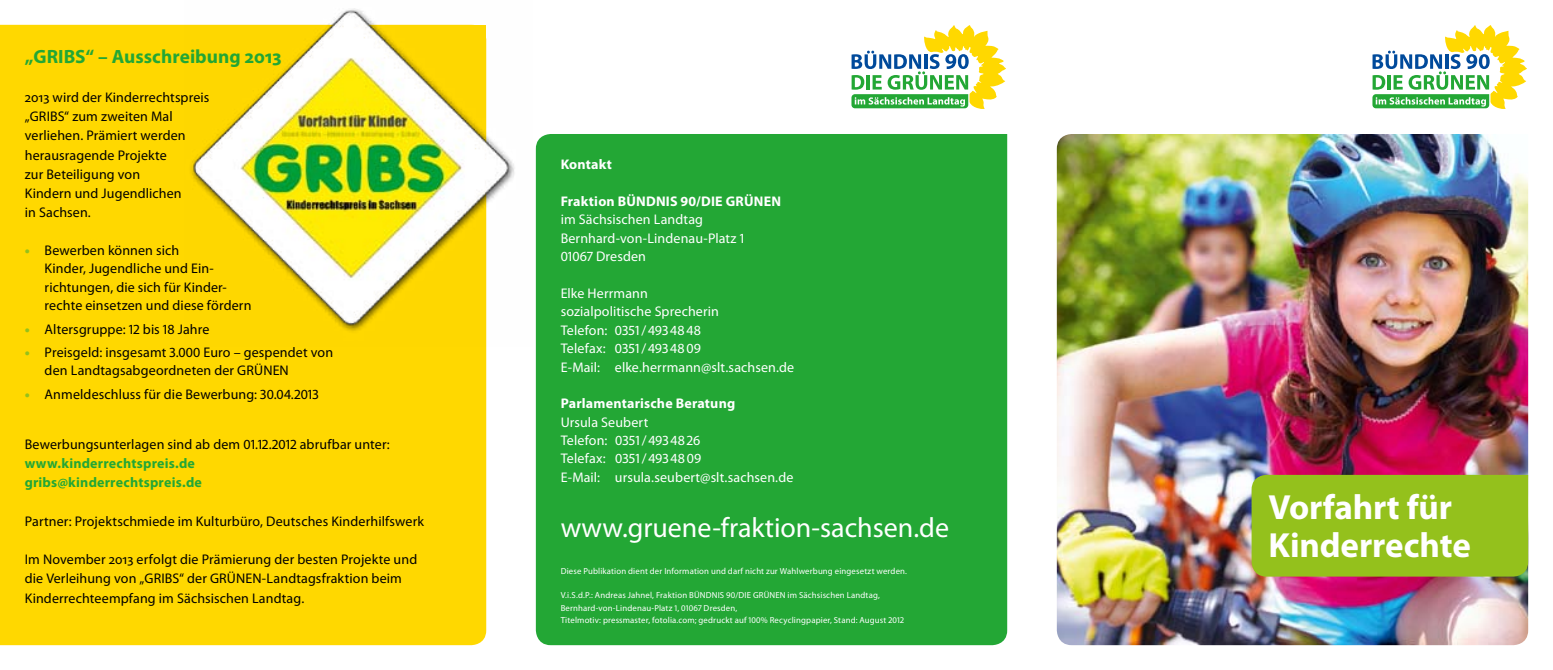
<style>
.page{position:relative;width:1553px;height:670px;background:#fff}
.page>*{position:absolute;margin:0;border:0;box-sizing:border-box;transform-origin:0 0}
.LTF_FB_Titel{font:700 35px "Myriad Pro";letter-spacing:-.005em;color:#fff}
.LTF_FB_Webadresse{font:28px "Myriad Pro";color:#fff}
.LTF_FB_Überschrift{font:700 19.25px "Myriad Pro";color:#23a735}
.LTF_FB_Text{font:14px/19.2px "Myriad Pro";letter-spacing:.01em;color:#000}
.LTF_FB_Kontakt{font:14px "Myriad Pro";letter-spacing:.01em;color:#fff}
.LTF_FB_Text_PunktLis{font:14px/18.4px "Myriad Pro";letter-spacing:.01em;color:#000}
.LTF_FB_Kontakt-2{font:700 14px "Myriad Pro";letter-spacing:.015em;color:#fff}
.LTF_FB_Text-2{font:700 14px "Myriad Pro";letter-spacing:.015em;color:#23a735}
.LTF_FB_ViSdP{font:8.75px "Myriad Pro";letter-spacing:.015em;color:#fff}
.s1{font-weight:900;color:#94c11c}
</style>
<div class="page">
<div style="left:536px;top:134px;width:471px;height:511px;background:#23a735"></div>
<img style="left:1057px;top:134px;width:471px;height:511px">
<svg style="left:1372px;top:25px;width:155px;height:84px"></svg>
<svg style="left:851px;top:25px;width:155px;height:84px"></svg>
<div style="left:0;top:25px;width:486px;height:620px;background:#ffd800"></div>
<div style="left:1251px;top:475px;width:277px;height:101px;background:#94c11c"></div>
<img style="left:185px;top:8px;width:330px;height:339px">
<h3 class="LTF_FB_Überschrift" style="left:25px;top:44px;width:258px">„GRIBS“ – Ausschreibung 2013</h3>
<p class="LTF_FB_Text" style="left:25px;top:87px;width:186px">2013 wird der Kinderrechtspreis „GRIBS“ zum zweiten Mal verliehen. Prämiert werden herausragende Projekte<br>zur Beteiligung von<br>Kindern und Jugendlichen<br>in Sachsen.</p>
<p class="LTF_FB_Text_PunktLis" style="left:45px;top:241px;width:208px;text-indent:-20px"><span class="s1">•</span> Bewerben können sich<br>Kinder, Jugendliche und Ein&shy;richtungen, die sich für Kinder&shy;rechte einsetzen und diese fördern</p>
<p class="LTF_FB_Text_PunktLis" style="left:25px;top:319px;width:186px"><span class="s1">•</span> Altersgruppe: 12 bis 18 Jahre</p>
<p class="LTF_FB_Text_PunktLis" style="left:45px;top:343px;width:290px;text-indent:-20px"><span class="s1">•</span> Preisgeld: insgesamt 3.000 Euro – gespendet von den Landtagsabgeordneten der GRÜNEN</p>
<p class="LTF_FB_Text_PunktLis" style="left:25px;top:384px;width:296px"><span class="s1">•</span> Anmeldeschluss für die Bewerbung: 30.04.2013</p>
<p class="LTF_FB_Text" style="left:25px;top:434px;width:366px">Bewerbungsunterlagen sind ab dem 01.12.2012 abrufbar unter:</p>
<p class="LTF_FB_Text-2" style="left:25px;top:454px;width:172px">www.kinderrechtspreis.de</p>
<p class="LTF_FB_Text-2" style="left:25px;top:473px;width:179px">gribs@kinderrechtspreis.de</p>
<p class="LTF_FB_Text" style="left:25px;top:511px;width:401px">Partner: Projektschmiede im Kulturbüro, Deutsches Kinderhilfswerk</p>
<p class="LTF_FB_Text" style="left:25px;top:549px;width:394px">Im November 2013 erfolgt die Prämierung der besten Projekte und die Verleihung von „GRIBS“ der GRÜNEN-Landtagsfraktion beim<br>Kinderrechteempfang im Sächsischen Landtag.</p>
<p class="LTF_FB_Kontakt-2" style="left:561px;top:155px;width:53px">Kontakt</p>
<p class="LTF_FB_Kontakt-2" style="left:561px;top:192px;width:222px">Fraktion BÜNDNIS 90/DIE GRÜNEN</p>
<p class="LTF_FB_Kontakt" style="left:561px;top:211px;width:144px">im Sächsischen Landtag</p>
<p class="LTF_FB_Kontakt" style="left:561px;top:229px;width:185px">Bernhard-von-Lindenau-Platz 1</p>
<p class="LTF_FB_Kontakt" style="left:561px;top:248px;width:87px">01067 Dresden</p>
<p class="LTF_FB_Kontakt" style="left:561px;top:285px;width:89px">Elke Herrmann</p>
<p class="LTF_FB_Kontakt" style="left:561px;top:303px;width:160px">sozialpolitische Sprecherin</p>
<p class="LTF_FB_Kontakt" style="left:561px;top:321px;width:142px">Telefon: 0351/4934848</p>
<p class="LTF_FB_Kontakt" style="left:561px;top:340px;width:142px">Telefax: 0351/4934809</p>
<p class="LTF_FB_Kontakt" style="left:561px;top:358px;width:235px">E-Mail: elke.herrmann@slt.sachsen.de</p>
<p class="LTF_FB_Kontakt-2" style="left:561px;top:394px;width:176px">Parlamentarische Beratung</p>
<p class="LTF_FB_Kontakt" style="left:561px;top:413px;width:89px">Ursula Seubert</p>
<p class="LTF_FB_Kontakt" style="left:561px;top:432px;width:141px">Telefon: 0351/4934826</p>
<p class="LTF_FB_Kontakt" style="left:561px;top:450px;width:142px">Telefax: 0351/4934809</p>
<p class="LTF_FB_Kontakt" style="left:561px;top:468px;width:234px">E-Mail: ursula.seubert@slt.sachsen.de</p>
<p class="LTF_FB_Webadresse" style="left:561px;top:510px;width:390px">www.gruene-fraktion-sachsen.de</p>
<p class="LTF_FB_ViSdP" style="left:561px;top:565px;width:348px">Diese Publikation dient der Information und darf nicht zur Wahlwerbung eingesetzt werden.</p>
<p class="LTF_FB_ViSdP" style="left:561px;top:590px;width:321px">V.i.S.d.P.: Andreas Jahnel, Fraktion BÜNDNIS 90/DIE GRÜNEN im Sächsischen Landtag,</p>
<p class="LTF_FB_ViSdP" style="left:561px;top:602px;width:178px">Bernhard-von-Lindenau-Platz 1, 01067 Dresden,</p>
<p class="LTF_FB_ViSdP" style="left:561px;top:614px;width:345px">Titelmotiv: pressmaster, fotolia.com; gedruckt auf 100% Recyclingpapier, Stand: August 2012</p>
<h1 class="LTF_FB_Titel" style="left:1268px;top:484px;width:185px">Vorfahrt für</h1>
<h1 class="LTF_FB_Titel" style="left:1268px;top:522px;width:204px">Kinderrechte</h1>
</div>
